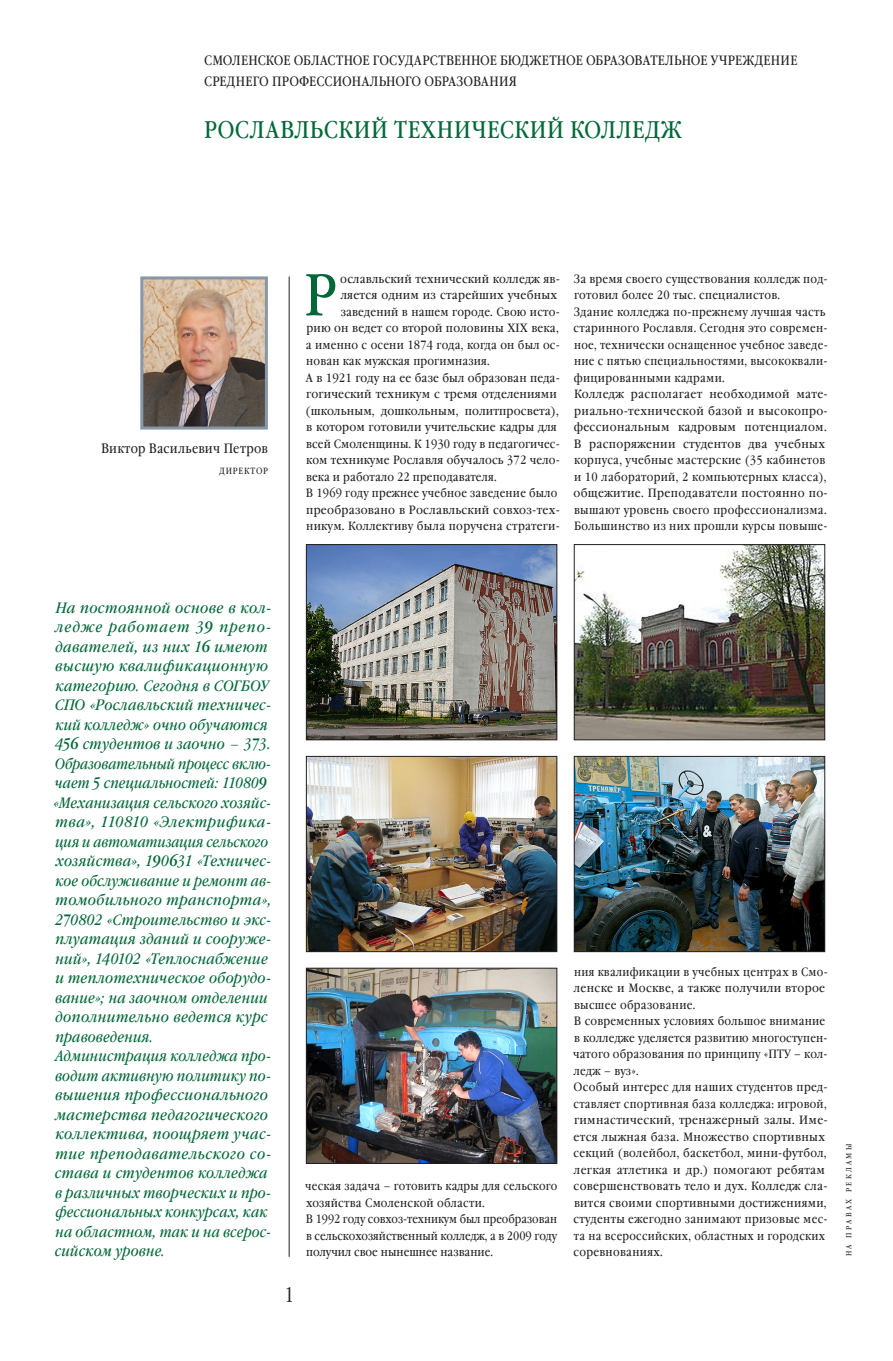
<style>
.page{position:relative;width:893px;height:1361px;background:#fff}
.page>*{position:absolute;margin:0;border:0;box-sizing:border-box;transform-origin:0 0}
.R-O8_Fonar{font:59.1px "Garamond Book Narrow C";color:#006838}
.R-O8_zagolovok{font:24px "Garamond Book Narrow C";letter-spacing:.02em;color:#006838}
.t1{font:300 21px "Garamond Narrow C";color:#231f20}
.R-O8_vynos_Kursiv{font:italic 15px/19.5px "Garamond Book Narrow C";letter-spacing:.02em;color:#006838;scale:1.07 1}
.R-O8_vynos_Kursiv-2{font:italic 15px/19.5px "Garamond Book Narrow C";letter-spacing:.02em;color:#006838}
.R-O8_forma{font:13.5px/21px "Garamond Book Narrow C";letter-spacing:.015em;color:#231f20}
.R-O8_dir_FIO{font:13.5px "Garamond Book Narrow C";letter-spacing:.02em;color:#231f20}
.R-O8_Text{font:12px/16.5px "Garamond Book Narrow C";letter-spacing:.025em;color:#231f20}
.R-O8_Text-2{font:12px/16.5px "Garamond Book Narrow C";letter-spacing:.025em;color:#231f20;scale:1.04 1}
.R-O8_Text-3{font:12px/16.5px "Garamond Book Narrow C";letter-spacing:.025em;color:#231f20;scale:1.07 1}
.R-O8_Text-4{font:12px/16.5px "Garamond Book Narrow C";letter-spacing:.025em;color:#231f20;scale:1.05 1}
.R-O8_Fonar-2{font:12px "Garamond Book Narrow C";letter-spacing:.015em;color:#231f20;scale:1.06 1}
.R-O8_Fonar-3{font:12px "Garamond Book Narrow C";letter-spacing:.015em;color:#231f20}
.R-O8_Fonar-4{font:12px "Garamond Book Narrow C";letter-spacing:.015em;color:#231f20;scale:1.04 1}
.R-O8_Fonar-5{font:12px "Garamond Book Narrow C";letter-spacing:.015em;color:#231f20;scale:1.07 1}
.R-O8_dir_Dolzhn{font:9px "Garamond Book Narrow C";letter-spacing:.09em;color:#231f20}
.R-O8_Text-5{font:7.5px "Garamond Book Narrow C";letter-spacing:.3em;color:#231f20}
</style>
<div class="page">
<img style="left:144px;top:280px;width:120px;height:145px">
<div style="left:140px;top:276px;width:128px;height:153px;border:3px solid #8897a8"></div>
<img style="left:308px;top:546px;width:247px;height:192px">
<div style="left:306px;top:544px;width:251px;height:196px;border:1px solid #231f20"></div>
<img style="left:308px;top:758px;width:247px;height:192px">
<div style="left:306px;top:756px;width:251px;height:196px;border:1px solid #231f20"></div>
<img style="left:308px;top:970px;width:247px;height:191px">
<div style="left:306px;top:968px;width:251px;height:195px;border:1px solid #231f20"></div>
<img style="left:576px;top:546px;width:247px;height:192px">
<div style="left:574px;top:544px;width:251px;height:196px;border:1px solid #231f20"></div>
<img style="left:576px;top:758px;width:247px;height:192px">
<div style="left:574px;top:756px;width:251px;height:196px;border:1px solid #231f20"></div>
<hr style="left:289px;top:276px;width:1px;height:980px;background:#231f20">
<p class="R-O8_forma" style="left:204px;top:50px;width:595px">СМОЛЕНСКОЕ ОБЛАСТНОЕ ГОСУДАРСТВЕННОЕ БЮДЖЕТНОЕ ОБРАЗОВАТЕЛЬНОЕ УЧРЕЖДЕНИЕ<br>СРЕДНЕГО ПРОФЕССИОНАЛЬНОГО ОБРАЗОВАНИЯ</p>
<p class="R-O8_zagolovok" style="left:204px;top:116px;width:479px">РОСЛАВЛЬСКИЙ ТЕХНИЧЕСКИЙ КОЛЛЕДЖ</p>
<p class="R-O8_dir_FIO" style="left:101px;top:441px;width:168px">Виктор Васильевич Петров</p>
<p class="R-O8_dir_Dolzhn" style="left:220px;top:466px;width:50px">ДИРЕКТОР</p>
<p class="R-O8_Fonar" style="left:304px;top:262px;width:34px">Р</p>
<p class="R-O8_Fonar-2" style="left:340px;top:272px;width:209px">ославльский технический колледж яв-</p>
<p class="R-O8_Fonar-5" style="left:341px;top:288px;width:204px">ляется одним из старейших учебных</p>
<p class="R-O8_Fonar-4" style="left:341px;top:305px;width:212px">заведений в нашем городе. Свою исто-</p>
<p class="R-O8_Fonar-2" style="left:306px;top:321px;width:240px">рию он ведет со второй половины XIX века,</p>
<p class="R-O8_Fonar-3" style="left:306px;top:338px;width:255px">а именно с осени 1874 года, когда он был ос-</p>
<p class="R-O8_Fonar-3" style="left:306px;top:354px;width:185px">нован как мужская прогимназия.</p>
<p class="R-O8_Text-4" style="left:306px;top:369px;width:244px">А в 1921 году на ее базе был образован педа&shy;гогический техникум с тремя отделениями (школьным, дошкольным, политпросвета), в котором готовили учительские кадры для всей Смоленщины. К 1930 году в педагогичес&shy;ком техникуме Рославля обучалось 372 чело&shy;века и работало 22 преподавателя.</p>
<p class="R-O8_Text" style="left:306px;top:485px;width:255px">В 1969 году прежнее учебное заведение было преобразовано в Рославльский совхоз-тех&shy;никум. Коллективу была поручена стратеги-</p>
<p class="R-O8_Text" style="left:574px;top:270px;width:255px">За время своего существования колледж под&shy;готовил более 20 тыс. специалистов.</p>
<p class="R-O8_Text" style="left:573px;top:303px;width:256px">Здание колледжа по-прежнему лучшая часть старинного Рославля. Сегодня это современ&shy;ное, технически оснащенное учебное заведе&shy;ние с пятью специальностями, высококвали&shy;фицированными кадрами.</p>
<p class="R-O8_Text-3" style="left:573px;top:386px;width:239px">Колледж располагает необходимой мате&shy;риально-технической базой и высокопро&shy;фессиональным кадровым потенциалом.<br>В распоряжении студентов два учебных корпуса, учебные мастерские (35 кабинетов и 10 лабораторий, 2 компьютерных класса), общежитие. Преподаватели постоянно по&shy;вышают уровень своего профессионализма.<br>Большинство из них прошли курсы повыше-</p>
<p class="R-O8_vynos_Kursiv" style="left:54px;top:598px;width:205px">На постоянной основе в кол&shy;ледже работает 39 препо&shy;давателей, из них 16 имеют высшую квалификационную категорию. Сегодня в СОГБОУ<br>СПО «Рославльский техничес&shy;кий колледж» очно обучаются<br>456 студентов и заочно – 373.<br>Образовательный процесс вклю&shy;чает 5 специальностей: 110809 «Механизация сельского хозяйс&shy;тва», 110810 «Электрифика&shy;ция и автоматизация сельского хозяйства», 190631 «Техничес&shy;кое обслуживание и ремонт ав&shy;томобильного транспорта»,<br>270802 «Строительство и экс&shy;плуатация зданий и сооруже&shy;ний», 140102 «Теплоснабжение и теплотехническое оборудо&shy;вание»; на заочном отделении дополнительно ведется курс правоведения.</p>
<p class="R-O8_vynos_Kursiv-2" style="left:55px;top:1047px;width:218px">Администрация колледжа про&shy;водит активную политику по&shy;вышения профессионального мастерства педагогического коллектива, поощряет учас&shy;тие преподавательского со&shy;става и студентов колледжа в различных творческих и про&shy;фессиональных конкурсах, как на областном, так и на всерос&shy;сийском уровне.</p>
<p class="t1" style="left:284px;top:1283px;width:12px">1</p>
<p class="R-O8_Text" style="left:305px;top:1178px;width:254px">ческая задача – готовить кадры для сельского хозяйства Смоленской области.</p>
<p class="R-O8_Text" style="left:306px;top:1211px;width:253px;text-align:justify">В 1992 году совхоз-техникум был преобразован в сельскохозяйственный колледж, а в 2009 году получил свое нынешнее название.</p>
<p class="R-O8_Text" style="left:574px;top:963px;width:255px">ния квалификации в учебных центрах в Смо&shy;ленске и Москве, а также получили второе высшее образование.</p>
<p class="R-O8_Text" style="left:573px;top:1013px;width:256px">В современных условиях большое внимание в колледже уделяется развитию многоступен&shy;чатого образования по принципу «ПТУ – кол&shy;ледж – вуз».</p>
<p class="R-O8_Text-2" style="left:573px;top:1079px;width:246px">Особый интерес для наших студентов пред&shy;ставляет спортивная база колледжа: игровой, гимнастический, тренажерный залы. Име&shy;ется лыжная база. Множество спортивных секций (волейбол, баскетбол, мини-футбол, легкая атлетика и др.) помогают ребятам совершенствовать тело и дух. Колледж сла&shy;вится своими спортивными достижениями, студенты ежегодно занимают призовые мес&shy;та на всероссийских, областных и городских соревнованиях.</p>
<p class="R-O8_Text-5" style="left:845px;top:1256px;width:114px;rotate:-90deg">НА ПРАВАХ РЕКЛАМЫ</p>
</div>
